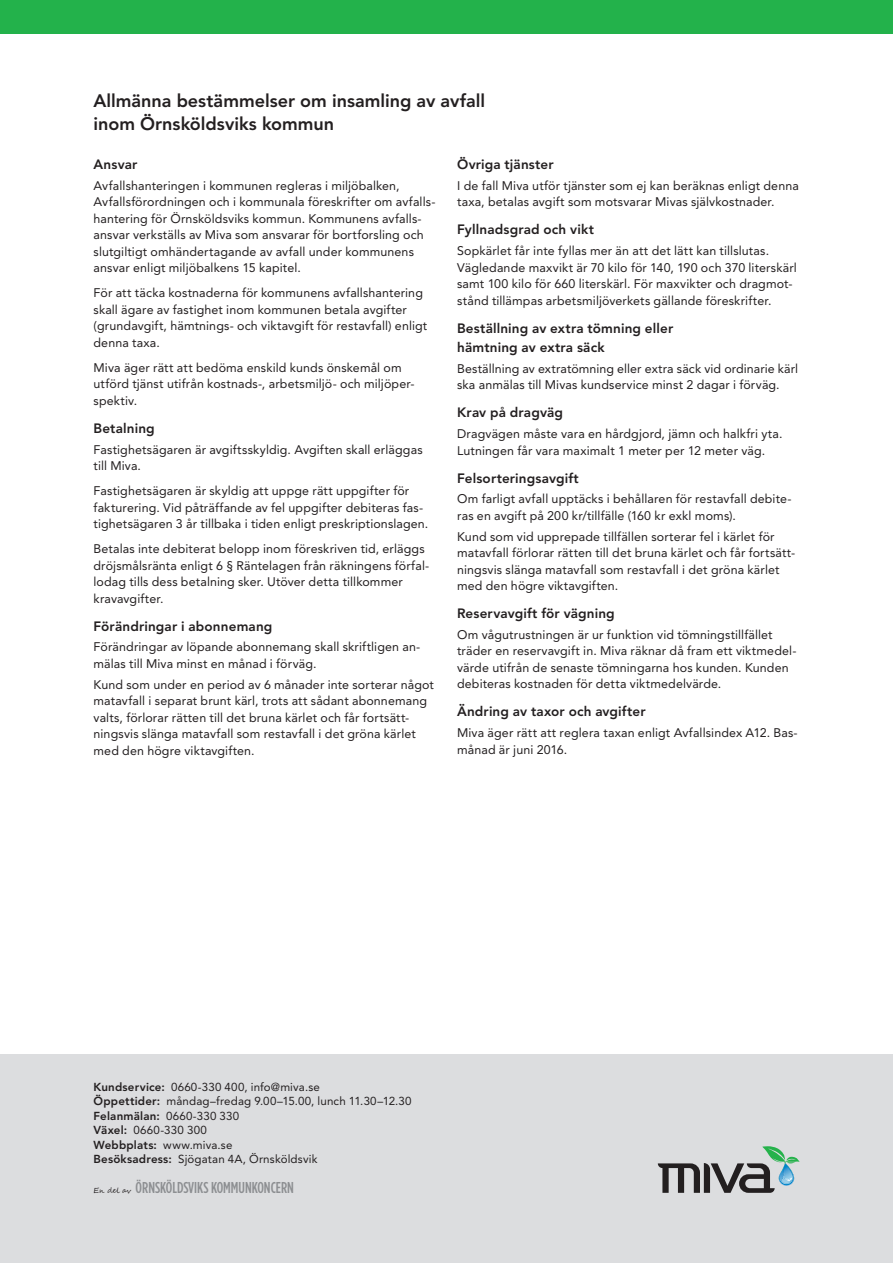
<style>
.page{position:relative;width:893px;height:1263px;background:#fff}
.page>*{position:absolute;margin:0;border:0;box-sizing:border-box;transform-origin:0 0}
.Rubrik_3{font:800 18px/22.5px "Avenir LT Std";color:#231f20}
.t1{font:500 15.75px "Gotham Condensed";color:#8d8f92}
.Rubrik_4{font:800 13.5px/19.5px "Avenir LT Std";letter-spacing:.01em;color:#231f20}
.Brödtext__första_sty{font:12.45px/16.5px "Avenir LT Std";letter-spacing:.01em;color:#231f20}
.Brödtext__andra_styc{font:12.45px/16.5px "Avenir LT Std";letter-spacing:.01em;color:#231f20}
.t2{font:11.55px/14.5px "Avenir LT Std";letter-spacing:.015em;color:#231f20}
.s1{font-weight:800}
.s2{font-family:"Segoe Script";font-weight:400;font-size:7.35px;color:#231f20}
</style>
<div class="page">
<div style="left:0;top:1054px;width:893px;height:209px;background:#dcdddf"></div>
<svg style="left:658px;top:1146px;width:141px;height:47px"></svg>
<div style="left:0;top:0;width:893px;height:33px;background:#23b24b"></div>
<p class="Rubrik_3" style="left:94px;top:90px;width:393px">Allmänna bestämmelser om insamling av avfall inom Örnsköldsviks kommun</p>
<p class="Rubrik_4" style="left:94px;top:155px;width:45px">Ansvar</p>
<p class="Brödtext__första_sty" style="left:94px;top:177px;width:343px">Avfallshanteringen i kommunen regleras i miljöbalken, Avfallsförordningen och i kommunala föreskrifter om avfalls&shy;hantering för Örnsköldsviks kommun. Kommunens avfalls&shy;ansvar verkställs av Miva som ansvarar för bortforsling och slutgiltigt omhändertagande av avfall under kommunens ansvar enligt miljöbalkens 15 kapitel.</p>
<p class="Brödtext__andra_styc" style="left:94px;top:285px;width:335px">För att täcka kostnaderna för kommunens avfallshantering skall ägare av fastighet inom kommunen betala avgifter (grundavgift, hämtnings- och viktavgift för restavfall) enligt denna taxa.</p>
<p class="Brödtext__andra_styc" style="left:94px;top:359px;width:322px">Miva äger rätt att bedöma enskild kunds önskemål om utförd tjänst utifrån kostnads-, arbetsmiljö- och miljöper&shy;spektiv.</p>
<p class="Rubrik_4" style="left:94px;top:418px;width:63px">Betalning</p>
<p class="Brödtext__första_sty" style="left:94px;top:441px;width:331px">Fastighetsägaren är avgiftsskyldig. Avgiften skall erläggas till Miva.</p>
<p class="Brödtext__andra_styc" style="left:94px;top:483px;width:336px">Fastighetsägaren är skyldig att uppge rätt uppgifter för fakturering. Vid påträffande av fel uppgifter debiteras fas&shy;tighetsägaren 3 år tillbaka i tiden enligt preskriptionslagen.</p>
<p class="Brödtext__andra_styc" style="left:94px;top:541px;width:337px">Betalas inte debiterat belopp inom föreskriven tid, erläggs dröjsmålsränta enligt 6 § Räntelagen från räkningens förfal&shy;lodag tills dess betalning sker. Utöver detta tillkommer kravavgifter.</p>
<p class="Rubrik_4" style="left:94px;top:616px;width:180px">Förändringar i abonnemang</p>
<p class="Brödtext__första_sty" style="left:94px;top:639px;width:328px">Förändringar av löpande abonnemang skall skriftligen an&shy;mälas till Miva minst en månad i förväg.</p>
<p class="Brödtext__första_sty" style="left:94px;top:676px;width:342px">Kund som under en period av 6 månader inte sorterar något matavfall i separat brunt kärl, trots att sådant abonnemang valts, förlorar rätten till det bruna kärlet och får fortsätt&shy;ningsvis slänga matavfall som restavfall i det gröna kärlet med den högre viktavgiften.</p>
<p class="Rubrik_4" style="left:457px;top:155px;width:98px">Övriga tjänster</p>
<p class="Brödtext__första_sty" style="left:457px;top:177px;width:343px">I de fall Miva utför tjänster som ej kan beräknas enligt denna taxa, betalas avgift som motsvarar Mivas självkostnader.</p>
<p class="Rubrik_4" style="left:457px;top:220px;width:138px">Fyllnadsgrad och vikt</p>
<p class="Brödtext__första_sty" style="left:457px;top:243px;width:341px">Sopkärlet får inte fyllas mer än att det lätt kan tillslutas.<br>Vägledande maxvikt är 70 kilo för 140, 190 och 370 literskärl samt 100 kilo för 660 literskärl. För maxvikter och dragmot&shy;stånd tillämpas arbetsmiljöverkets gällande föreskrifter.</p>
<p class="Rubrik_4" style="left:457px;top:318px;width:218px">Beställning av extra tömning eller hämtning av extra säck</p>
<p class="Brödtext__första_sty" style="left:457px;top:360px;width:343px">Beställning av extratömning eller extra säck vid ordinarie kärl ska anmälas till Mivas kundservice minst 2 dagar i förväg.</p>
<p class="Rubrik_4" style="left:457px;top:403px;width:107px">Krav på dragväg</p>
<p class="Brödtext__första_sty" style="left:457px;top:426px;width:327px">Dragvägen måste vara en hårdgjord, jämn och halkfri yta.<br>Lutningen får vara maximalt 1 meter per 12 meter väg.</p>
<p class="Rubrik_4" style="left:457px;top:468px;width:123px">Felsorteringsavgift</p>
<p class="Brödtext__första_sty" style="left:457px;top:491px;width:336px">Om farligt avfall upptäcks i behållaren för restavfall debite&shy;ras en avgift på 200 kr/tillfälle (160 kr exkl moms).</p>
<p class="Brödtext__första_sty" style="left:457px;top:528px;width:340px">Kund som vid upprepade tillfällen sorterar fel i kärlet för matavfall förlorar rätten till det bruna kärlet och får fortsätt&shy;ningsvis slänga matavfall som restavfall i det gröna kärlet med den högre viktavgiften.</p>
<p class="Rubrik_4" style="left:457px;top:604px;width:159px">Reservavgift för vägning</p>
<p class="Brödtext__första_sty" style="left:457px;top:626px;width:341px">Om vågutrustningen är ur funktion vid tömningstillfället träder en reservavgift in. Miva räknar då fram ett viktmedel&shy;värde utifrån de senaste tömningarna hos kunden. Kunden debiteras kostnaden för detta viktmedelvärde.</p>
<p class="Rubrik_4" style="left:457px;top:702px;width:190px">Ändring av taxor och avgifter</p>
<p class="Brödtext__första_sty" style="left:457px;top:725px;width:342px">Miva äger rätt att reglera taxan enligt Avfallsindex A12. Bas&shy;månad är juni 2016.</p>
<p class="t2" style="left:94px;top:1079px;width:320px"><span class="s1">Kundservice:</span> 0660-330 400, info@miva.se<br><span class="s1">Öppettider:</span> måndag–fredag 9.00–15.00, lunch 11.30–12.30<br><span class="s1">Felanmälan:</span> 0660-330 330<br><span class="s1">Växel:</span> 0660-330 300<br><span class="s1">Webbplats:</span> www.miva.se<br><span class="s1">Besöksadress:</span> Sjögatan 4A, Örnsköldsvik</p>
<p class="t1" style="left:94px;top:1178px;width:202px"><span class="s2">En del av</span> ÖRNSKÖLDSVIKS KOMMUNKONCERN</p>
</div>
